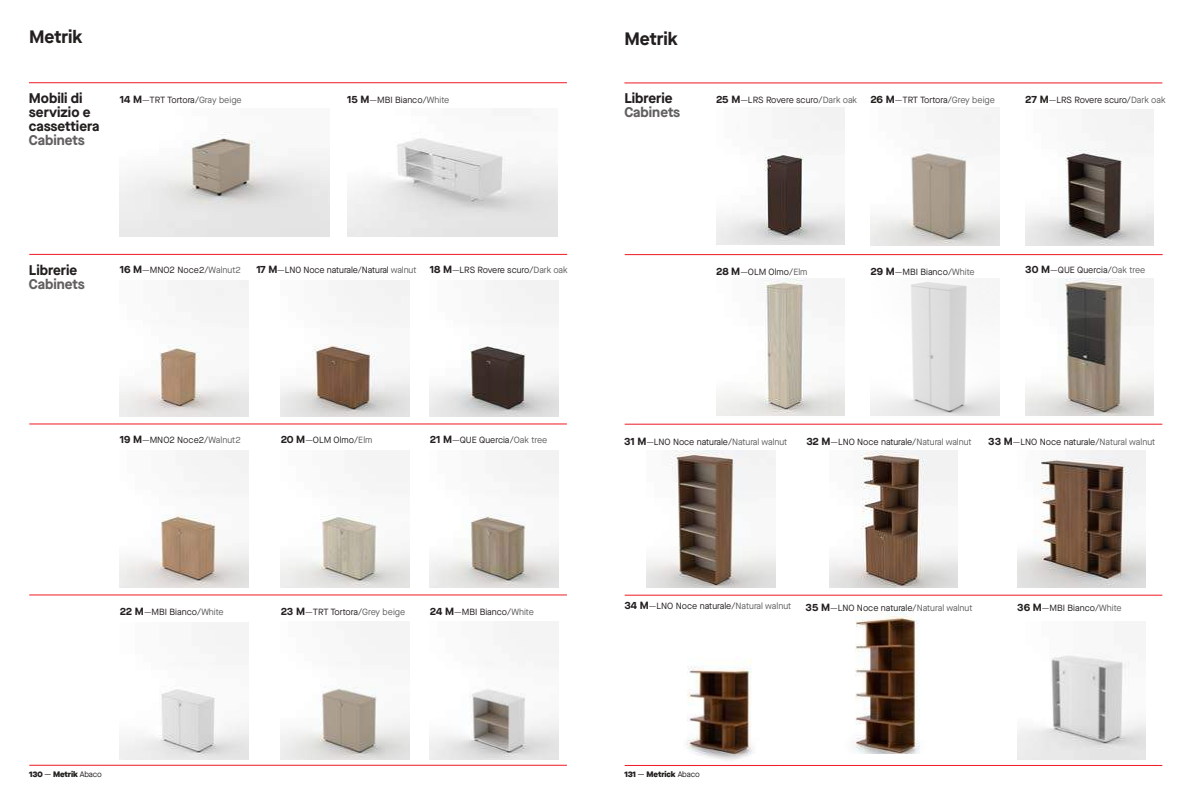
<style>
.page{position:relative;width:1191px;height:794px;background:#fff}
.page>*{position:absolute;margin:0;border:0;box-sizing:border-box;transform-origin:0 0}
.t1{font:700 18px "Maison Neue";color:#241f1f}
.t2{font:700 14px/14px "Maison Neue";color:#241f1f}
.t3{font:700 14px "Maison Neue";color:#615f60}
.t4{font:9px "Maison Neue";color:#241f1f}
.t5{font:900 8px "Maison Neue";letter-spacing:-.015em;color:#241f1f}
.s1{font-weight:700;font-size:10.5px}
.s2{font-weight:300}
.s3{color:#615f60}
.s4{font-weight:400}
</style>
<div class="page">
<hr style="left:29px;top:82px;width:538px;height:1px;background:#ef1923">
<hr style="left:29px;top:254px;width:538px;height:1px;background:#ef1923">
<hr style="left:29px;top:424px;width:538px;height:1px;background:#ef1923">
<hr style="left:29px;top:594px;width:538px;height:1px;background:#ef1923">
<hr style="left:29px;top:765px;width:538px;height:1px;background:#ef1923">
<img style="left:120px;top:280px;width:128px;height:137px">
<img style="left:281px;top:280px;width:128px;height:137px">
<img style="left:430px;top:280px;width:128px;height:137px">
<img style="left:281px;top:450px;width:128px;height:137px">
<img style="left:120px;top:450px;width:128px;height:137px">
<img style="left:430px;top:450px;width:128px;height:137px">
<img style="left:430px;top:622px;width:128px;height:137px">
<img style="left:281px;top:622px;width:128px;height:137px">
<img style="left:120px;top:622px;width:128px;height:138px">
<img style="left:120px;top:132px;width:210px;height:105px">
<img style="left:347px;top:138px;width:210px;height:99px">
<hr style="left:624px;top:83px;width:538px;height:1px;background:#ef1923">
<hr style="left:624px;top:254px;width:538px;height:1px;background:#ef1923">
<hr style="left:624px;top:424px;width:538px;height:1px;background:#ef1923">
<hr style="left:624px;top:595px;width:538px;height:1px;background:#ef1923">
<img style="left:647px;top:450px;width:128px;height:137px">
<img style="left:829px;top:450px;width:128px;height:137px">
<img style="left:1017px;top:450px;width:129px;height:137px">
<img style="left:716px;top:108px;width:128px;height:137px">
<img style="left:1025px;top:109px;width:129px;height:137px">
<img style="left:870px;top:282px;width:129px;height:134px">
<img style="left:1025px;top:279px;width:129px;height:137px">
<img style="left:870px;top:108px;width:129px;height:137px">
<img style="left:716px;top:279px;width:128px;height:137px">
<img style="left:1017px;top:653px;width:129px;height:106px">
<img style="left:686px;top:659px;width:67px;height:101px">
<img style="left:854px;top:613px;width:66px;height:141px">
<hr style="left:624px;top:765px;width:538px;height:1px;background:#ef1923">
<h1 class="t1" style="left:29px;top:24px;width:55px">Metrik</h1>
<h1 class="t1" style="left:624px;top:26px;width:55px">Metrik</h1>
<h2 class="t2" style="left:29px;top:91px;width:72px">Mobili di servizio e cassettiera</h2>
<h2 class="t3" style="left:29px;top:130px;width:57px">Cabinets</h2>
<p class="t4" style="left:120px;top:94px;width:124px"><span class="s1">14 M</span><span class="s2">—</span>TRT Tortora/<span class="s3">Gray beige</span></p>
<p class="t4" style="left:347px;top:94px;width:104px"><span class="s1">15 M</span><span class="s2">—</span>MBI Bianco/<span class="s3">White</span></p>
<h2 class="t2" style="left:624px;top:91px;width:50px">Librerie</h2>
<h2 class="t3" style="left:624px;top:102px;width:57px">Cabinets</h2>
<p class="t4" style="left:716px;top:94px;width:143px"><span class="s1">25 M</span><span class="s2">—</span>LRS Rovere scuro/<span class="s3">Dark oak</span></p>
<p class="t4" style="left:870px;top:94px;width:126px"><span class="s1">26 M</span><span class="s2">—</span>TRT Tortora/<span class="s3">Grey beige</span></p>
<p class="t4" style="left:1025px;top:94px;width:142px"><span class="s1">27 M</span><span class="s2">—</span>LRS Rovere scuro/<span class="s3">Dark oak</span></p>
<h2 class="t2" style="left:29px;top:263px;width:50px">Librerie</h2>
<h2 class="t3" style="left:29px;top:274px;width:57px">Cabinets</h2>
<p class="t4" style="left:120px;top:264px;width:123px"><span class="s1">16 M</span><span class="s2">—</span>MNO2 Noce2/<span class="s3">Walnut2</span></p>
<p class="t4" style="left:256px;top:264px;width:162px"><span class="s1">17 M</span><span class="s2">—</span>LN0 Noce naturale/Natural <span class="s3">walnut</span></p>
<p class="t4" style="left:430px;top:264px;width:139px"><span class="s1">18 M</span><span class="s2">—</span>LRS Rovere scuro/<span class="s3">Dark oak</span></p>
<p class="t4" style="left:716px;top:266px;width:93px"><span class="s1">28 M</span><span class="s2">—</span>OLM Olmo/<span class="s3">Elm</span></p>
<p class="t4" style="left:870px;top:266px;width:106px"><span class="s1">29 M</span><span class="s2">—</span>MBI Bianco/<span class="s3">White</span></p>
<p class="t4" style="left:1025px;top:264px;width:122px"><span class="s1">30 M</span><span class="s2">—</span>QUE Quercia/<span class="s3">Oak tree</span></p>
<p class="t4" style="left:120px;top:434px;width:122px"><span class="s1">19 M</span><span class="s2">—</span>MNO2 Noce2/<span class="s3">Walnut2</span></p>
<p class="t4" style="left:281px;top:434px;width:93px"><span class="s1">20 M</span><span class="s2">—</span>OLM Olmo/<span class="s3">Elm</span></p>
<p class="t4" style="left:430px;top:434px;width:119px"><span class="s1">21 M</span><span class="s2">—</span>QUE Quercia/<span class="s3">Oak tree</span></p>
<p class="t4" style="left:624px;top:436px;width:165px"><span class="s1">31 M</span><span class="s2">—</span>LNO Noce naturale/<span class="s3">Natural walnut</span></p>
<p class="t4" style="left:806px;top:436px;width:167px"><span class="s1">32 M</span><span class="s2">—</span>LNO Noce naturale/<span class="s3">Natural walnut</span></p>
<p class="t4" style="left:988px;top:436px;width:168px"><span class="s1">33 M</span><span class="s2">—</span>LNO Noce naturale/<span class="s3">Natural walnut</span></p>
<p class="t4" style="left:120px;top:606px;width:106px"><span class="s1">22 M</span><span class="s2">—</span>MBI Bianco/<span class="s3">White</span></p>
<p class="t4" style="left:281px;top:606px;width:126px"><span class="s1">23 M</span><span class="s2">—</span>TRT Tortora/<span class="s3">Grey beige</span></p>
<p class="t4" style="left:430px;top:606px;width:105px"><span class="s1">24 M</span><span class="s2">—</span>MBI Bianco/<span class="s3">White</span></p>
<p class="t4" style="left:624px;top:600px;width:168px"><span class="s1">34 M</span><span class="s2">—</span>LNO Noce naturale/<span class="s3">Natural walnut</span></p>
<p class="t4" style="left:805px;top:602px;width:168px"><span class="s1">35 M</span><span class="s2">—</span>LNO Noce naturale/<span class="s3">Natural walnut</span></p>
<p class="t4" style="left:1017px;top:602px;width:106px"><span class="s1">36 M</span><span class="s2">—</span>MBI Bianco/<span class="s3">White</span></p>
<p class="t5" style="left:29px;top:768px;width:74px">130 <span class="s4">—</span> Metrik <span class="s4">Abaco</span></p>
<p class="t5" style="left:624px;top:768px;width:77px">131 <span class="s4">—</span> Metrick <span class="s4">Abaco</span></p>
</div>
